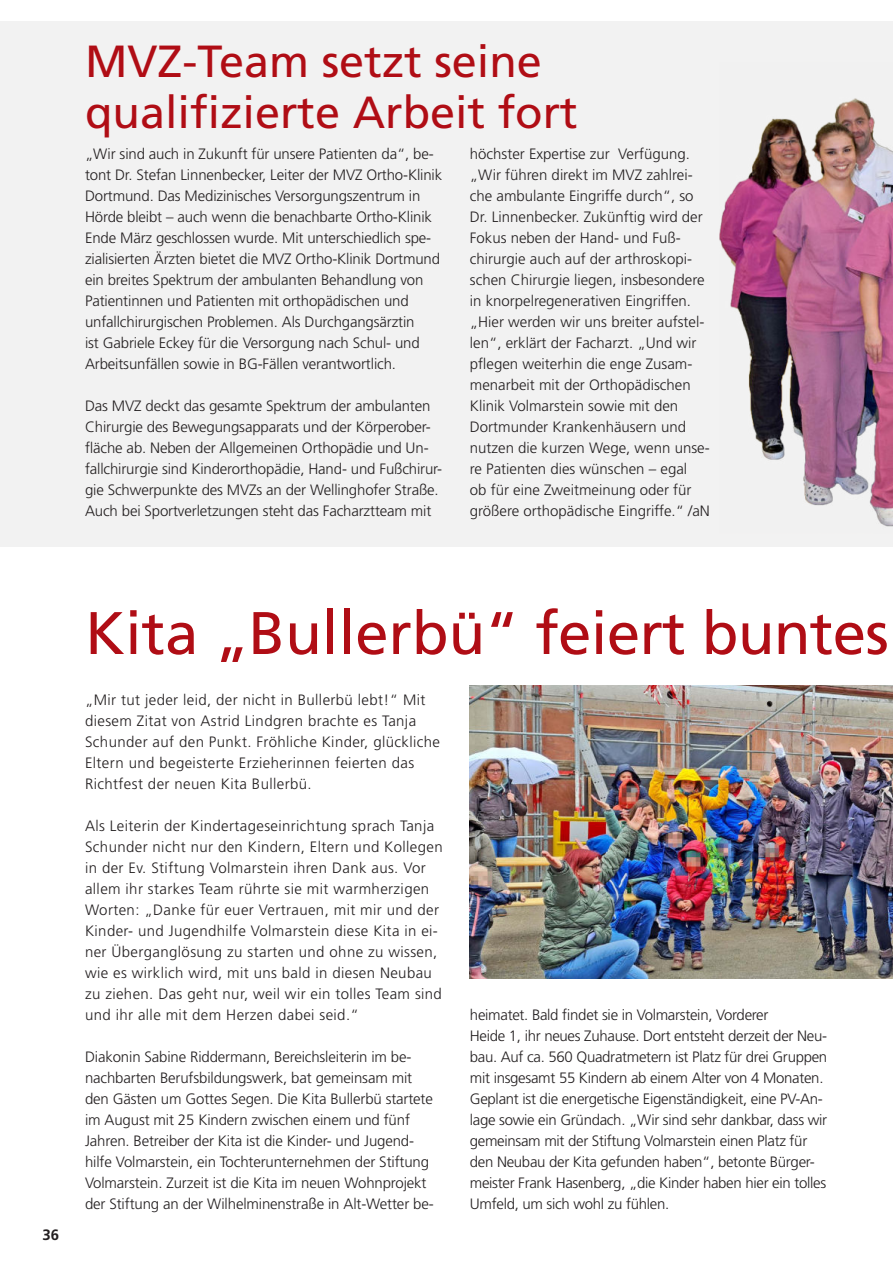
<style>
.page{position:relative;width:893px;height:1263px;background:#fff}
.page>*{position:absolute;margin:0;border:0;box-sizing:border-box;transform-origin:0 0}
.t1{font:60px "Frutiger LT Std";letter-spacing:-.005em;color:#b00d15}
.t2{font:45px/51px "Frutiger LT Std";color:#b00d15}
.t3{font:300 15px/21px "Frutiger LT Std";letter-spacing:-.01em;color:#231f20}
.t4{font:300 15px/21px "Frutiger LT Std";letter-spacing:.025em;color:#231f20}
.t5{font:700 15px "Frutiger LT Std";color:#231f20}
</style>
<div class="page">
<img style="left:470px;top:685px;width:423px;height:293px">
<div style="left:0;top:21px;width:893px;height:525px;background:#f2f2f2"></div>
<img style="left:720px;top:98px;width:173px;height:449px">
<h2 class="t2" style="left:85px;top:37px;width:494px">MVZ-Team setzt seine qualifizierte Arbeit fort</h2>
<p class="t3" style="left:85px;top:144px;width:359px">„Wir sind auch in Zukunft für unsere Patienten da“, be&shy;tont Dr. Stefan Linnenbecker, Leiter der MVZ Ortho-Klinik Dortmund. Das Medizinisches Versorgungszentrum in Hörde bleibt – auch wenn die benachbarte Ortho-Klinik Ende März geschlossen wurde. Mit unterschiedlich spe&shy;zialisierten Ärzten bietet die MVZ Ortho-Klinik Dortmund ein breites Spektrum der ambulanten Behandlung von Patientinnen und Patienten mit orthopädischen und unfallchirurgischen Problemen. Als Durchgangsärztin<br>ist Gabriele Eckey für die Versorgung nach Schul- und Arbeitsunfällen sowie in BG-Fällen verantwortlich.</p>
<p class="t3" style="left:85px;top:396px;width:359px">Das MVZ deckt das gesamte Spektrum der ambulanten Chirurgie des Bewegungsapparats und der Körperober&shy;fläche ab. Neben der Allgemeinen Orthopädie und Un&shy;fallchirurgie sind Kinderorthopädie, Hand- und Fußchirur&shy;gie Schwerpunkte des MVZs an der Wellinghofer Straße.<br>Auch bei Sportverletzungen steht das Facharztteam mit</p>
<p class="t3" style="left:470px;top:144px;width:242px">höchster Expertise zur Verfügung. „Wir führen direkt im MVZ zahlrei&shy;che ambulante Eingriffe durch“, so Dr. Linnenbecker. Zukünftig wird der Fokus neben der Hand- und Fuß&shy;chirurgie auch auf der arthroskopi&shy;schen Chirurgie liegen, insbesondere in knorpelregenerativen Eingriffen. „Hier werden wir uns breiter aufstel&shy;len“, erklärt der Facharzt. „Und wir pflegen weiterhin die enge Zusam&shy;menarbeit mit der Orthopädischen Klinik Volmarstein sowie mit den Dortmunder Krankenhäusern und nutzen die kurzen Wege, wenn unse&shy;re Patienten dies wünschen – egal<br>ob für eine Zweitmeinung oder für größere orthopädische Eingriffe.“ /aN</p>
<p class="t5" style="left:43px;top:1229px;width:18px">36</p>
<h1 class="t1" style="left:85px;top:603px;width:805px">Kita „Bullerbü“ feiert buntes</h1>
<p class="t4" style="left:85px;top:690px;width:357px">„Mir tut jeder leid, der nicht in Bullerbü lebt!“ Mit diesem Zitat von Astrid Lindgren brachte es Tanja Schunder auf den Punkt. Fröhliche Kinder, glückliche Eltern und begeisterte Erzieherinnen feierten das Richtfest der neuen Kita Bullerbü.</p>
<p class="t4" style="left:85px;top:816px;width:359px">Als Leiterin der Kindertageseinrichtung sprach Tanja Schunder nicht nur den Kindern, Eltern und Kollegen in der Ev. Stiftung Volmarstein ihren Dank aus. Vor allem ihr starkes Team rührte sie mit warmherzigen Worten: „Danke für euer Vertrauen, mit mir und der Kinder- und Jugendhilfe Volmarstein diese Kita in ei&shy;ner Überganglösung zu starten und ohne zu wissen, wie es wirklich wird, mit uns bald in diesen Neubau zu ziehen. Das geht nur, weil wir ein tolles Team sind und ihr alle mit dem Herzen dabei seid.“</p>
<p class="t3" style="left:85px;top:1047px;width:350px">Diakonin Sabine Riddermann, Bereichsleiterin im be&shy;nachbarten Berufsbildungswerk, bat gemeinsam mit den Gästen um Gottes Segen. Die Kita Bullerbü startete im August mit 25 Kindern zwischen einem und fünf Jahren. Betreiber der Kita ist die Kinder- und Jugend&shy;hilfe Volmarstein, ein Tochterunternehmen der Stiftung Volmarstein. Zurzeit ist die Kita im neuen Wohnprojekt der Stiftung an der Wilhelminenstraße in Alt-Wetter be-</p>
<p class="t3" style="left:470px;top:1005px;width:359px">heimatet. Bald findet sie in Volmarstein, Vorderer<br>Heide 1, ihr neues Zuhause. Dort entsteht derzeit der Neu&shy;bau. Auf ca. 560 Quadratmetern ist Platz für drei Gruppen mit insgesamt 55 Kindern ab einem Alter von 4 Monaten.<br>Geplant ist die energetische Eigenständigkeit, eine PV-An&shy;lage sowie ein Gründach. „Wir sind sehr dankbar, dass wir gemeinsam mit der Stiftung Volmarstein einen Platz für den Neubau der Kita gefunden haben“, betonte Bürger&shy;meister Frank Hasenberg, „die Kinder haben hier ein tolles Umfeld, um sich wohl zu fühlen.</p>
</div>
